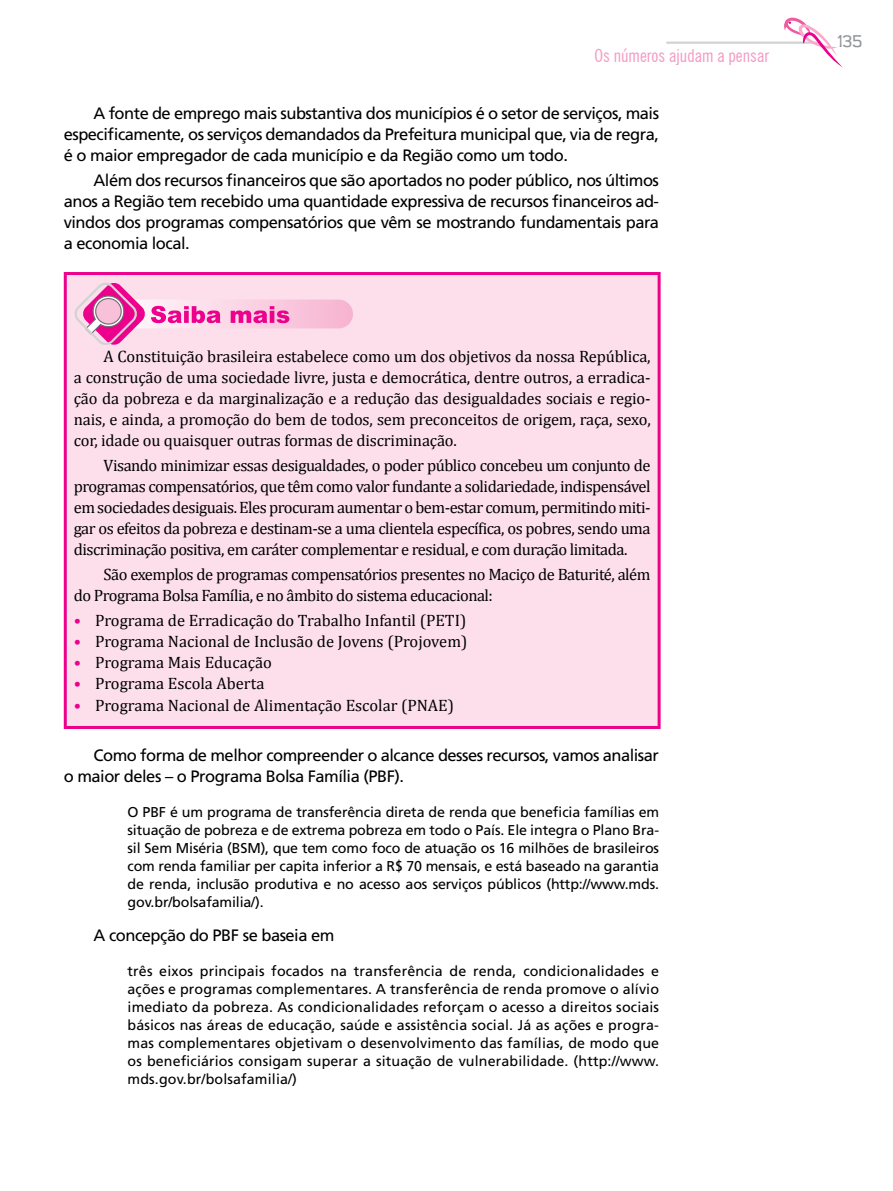
<style>
.page{position:relative;width:893px;height:1191px;background:#fff}
.page>*{position:absolute;margin:0;border:0;box-sizing:border-box;transform-origin:0 0}
.t1{font:condensed 18px "News Gothic BT";color:#f49ac2}
.t2{font:18px "Teen";color:#939598}
.t3{font:16.5px/21px "Cambria";letter-spacing:-.015em;color:#000;text-align:justify}
.t4{font:16.5px/21px "Frutiger";letter-spacing:-.03em;color:#000;text-align:justify}
.t5{font:14.25px/18px "Frutiger";color:#000;text-align:justify}
.s1{color:#ec008c}
</style>
<div class="page">
<hr style="left:666px;top:42px;width:155px;height:2px;background:#d1d3d4">
<svg style="left:782px;top:18px;width:61px;height:49px"></svg>
<div style="left:65px;top:273px;width:594px;height:454px;background:#fcdfeb"></div>
<hr style="left:64px;top:272px;width:597px;height:3px;background:#ec008c">
<hr style="left:64px;top:275px;width:3px;height:451px;background:#ec008c">
<hr style="left:658px;top:275px;width:3px;height:451px;background:#ec008c">
<hr style="left:64px;top:726px;width:597px;height:3px;background:#ec008c">
<svg style="left:112px;top:299px;width:241px;height:29px"></svg>
<svg style="left:74px;top:282px;width:147px;height:63px"></svg>
<svg style="left:231px;top:306px;width:58px;height:17px"></svg>
<p class="t1" style="left:594px;top:44px;width:176px">Os números ajudam a pensar</p>
<p class="t4" style="left:64px;top:103px;width:597px;text-indent:30px">A fonte de emprego mais substantiva dos municípios é o setor de serviços, mais especificamente, os serviços demandados da Prefeitura municipal que, via de regra, é o maior empregador de cada município e da Região como um todo.</p>
<p class="t4" style="left:64px;top:170px;width:597px;text-indent:30px">Além dos recursos financeiros que são aportados no poder público, nos últimos anos a Região tem recebido uma quantidade expressiva de recursos financeiros ad&shy;vindos dos programas compensatórios que vêm se mostrando fundamentais para a economia local.</p>
<p class="t3" style="left:74px;top:345px;width:578px;text-indent:30px">A Constituição brasileira estabelece como um dos objetivos da nossa República, a construção de uma sociedade livre, justa e democrática, dentre outros, a erradica&shy;ção da pobreza e da marginalização e a redução das desigualdades sociais e regio&shy;nais, e ainda, a promoção do bem de todos, sem preconceitos de origem, raça, sexo, cor, idade ou quaisquer outras formas de discriminação.</p>
<p class="t3" style="left:74px;top:455px;width:578px;text-indent:30px">Visando minimizar essas desigualdades, o poder público concebeu um conjunto de programas compensatórios, que têm como valor fundante a solidariedade, indispensável em sociedades desiguais. Eles procuram aumentar o bem-estar comum, permitindo miti&shy;gar os efeitos da pobreza e destinam-se a uma clientela específica, os pobres, sendo uma discriminação positiva, em caráter complementar e residual, e com duração limitada.</p>
<p class="t3" style="left:74px;top:564px;width:578px;text-indent:30px">São exemplos de programas compensatórios presentes no Maciço de Baturité, além do Programa Bolsa Família, e no âmbito do sistema educacional:</p>
<p class="t3" style="left:74px;top:610px;width:394px"><span class="s1">•</span> Programa de Erradicação do Trabalho Infantil (PETI)</p>
<p class="t3" style="left:74px;top:631px;width:395px"><span class="s1">•</span> Programa Nacional de Inclusão de Jovens (Projovem)</p>
<p class="t3" style="left:74px;top:652px;width:200px"><span class="s1">•</span> Programa Mais Educação</p>
<p class="t3" style="left:74px;top:673px;width:192px"><span class="s1">•</span> Programa Escola Aberta</p>
<p class="t3" style="left:74px;top:694px;width:382px"><span class="s1">•</span> Programa Nacional de Alimentação Escolar (PNAE)</p>
<p class="t4" style="left:64px;top:745px;width:597px;text-indent:30px">Como forma de melhor compreender o alcance desses recursos, vamos analisar o maior deles – o Programa Bolsa Família (PBF).</p>
<p class="t5" style="left:128px;top:803px;width:533px">O PBF é um programa de transferência direta de renda que beneficia famílias em situação de pobreza e de extrema pobreza em todo o País. Ele integra o Plano Bra&shy;sil Sem Miséria (BSM), que tem como foco de atuação os 16 milhões de brasileiros com renda familiar per capita inferior a R$ 70 mensais, e está baseado na garantia de renda, inclusão produtiva e no acesso aos serviços públicos (http://www.mds. gov.br/bolsafamilia/).</p>
<p class="t4" style="left:94px;top:924px;width:242px">A concepção do PBF se baseia em</p>
<p class="t5" style="left:128px;top:962px;width:533px">três eixos principais focados na transferência de renda, condicionalidades e ações e programas complementares. A transferência de renda promove o alívio imediato da pobreza. As condicionalidades reforçam o acesso a direitos sociais básicos nas áreas de educação, saúde e assistência social. Já as ações e progra&shy;mas complementares objetivam o desenvolvimento das famílias, de modo que os beneficiários consigam superar a situação de vulnerabilidade. (http://www. mds.gov.br/bolsafamilia/)</p>
<p class="t2" style="left:838px;top:30px;width:26px">135</p>
</div>
